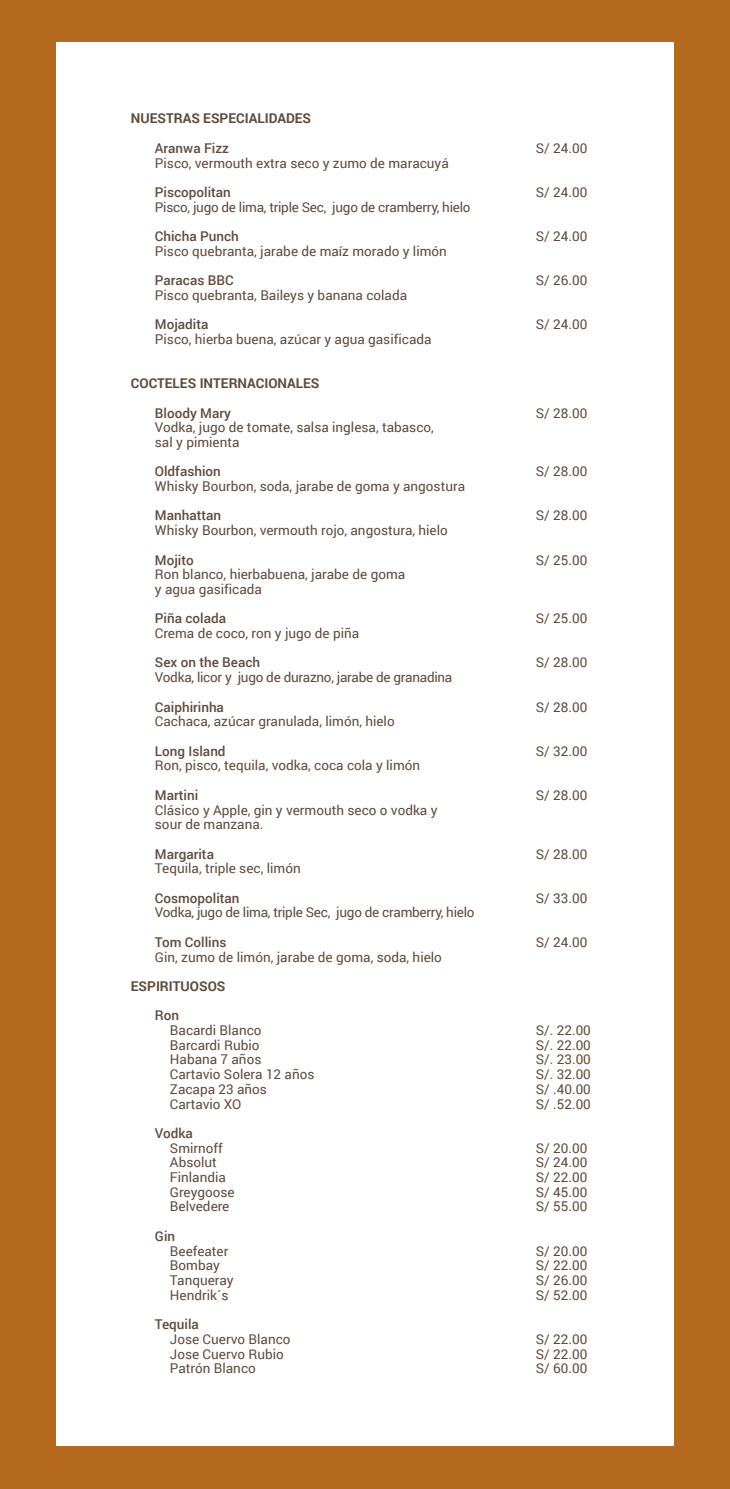
<style>
.page{position:relative;width:730px;height:1489px;background:#fff}
.page>*{position:absolute;margin:0;border:0;box-sizing:border-box;transform-origin:0 0}
.t1{font:13.5px/14.7px "Roboto";color:#5f4a3b}
.t2{font:500 13.5px "Roboto";color:#5f4a3b}
.t3{font:13.5px "Roboto";letter-spacing:-.02em;color:#5f4a3b}
.t4{font:700 13.5px "Roboto";color:#5f4a3b}
</style>
<div class="page">
<div style="left:0;top:0;width:729px;height:1489px;background:#b56a1f"></div>
<div style="left:56px;top:42px;width:617px;height:1403px;background:#fff"></div>
<p class="t4" style="left:131px;top:109px;width:182px">NUESTRAS ESPECIALIDADES</p>
<p class="t2" style="left:155px;top:139px;width:76px">Aranwa Fizz</p>
<p class="t1" style="left:535px;top:140px;width:53px">S/ 24.00</p>
<p class="t1" style="left:155px;top:155px;width:295px">Pisco, vermouth extra seco y zumo de maracuyá</p>
<p class="t2" style="left:155px;top:183px;width:77px">Piscopolitan</p>
<p class="t1" style="left:535px;top:184px;width:53px">S/ 24.00</p>
<p class="t3" style="left:155px;top:197px;width:317px">Pisco, jugo de lima, triple Sec, jugo de cramberry, hielo</p>
<p class="t2" style="left:155px;top:227px;width:85px">Chicha Punch</p>
<p class="t1" style="left:535px;top:228px;width:53px">S/ 24.00</p>
<p class="t1" style="left:155px;top:243px;width:293px">Pisco quebranta, jarabe de maíz morado y limón</p>
<p class="t2" style="left:155px;top:271px;width:80px">Paracas BBC</p>
<p class="t1" style="left:535px;top:273px;width:53px">S/ 26.00</p>
<p class="t1" style="left:155px;top:287px;width:253px">Pisco quebranta, Baileys y banana colada</p>
<p class="t2" style="left:155px;top:315px;width:55px">Mojadita</p>
<p class="t1" style="left:535px;top:317px;width:53px">S/ 24.00</p>
<p class="t1" style="left:155px;top:331px;width:278px">Pisco, hierba buena, azúcar y agua gasificada</p>
<p class="t4" style="left:131px;top:374px;width:190px">COCTELES INTERNACIONALES</p>
<p class="t2" style="left:155px;top:403px;width:78px">Bloody Mary</p>
<p class="t1" style="left:535px;top:405px;width:53px">S/ 28.00</p>
<p class="t1" style="left:155px;top:420px;width:280px">Vodka, jugo de tomate, salsa inglesa, tabasco, sal y pimienta</p>
<p class="t2" style="left:155px;top:462px;width:67px">Oldfashion</p>
<p class="t1" style="left:535px;top:464px;width:53px">S/ 28.00</p>
<p class="t1" style="left:155px;top:478px;width:311px">Whisky Bourbon, soda, jarabe de goma y angostura</p>
<p class="t2" style="left:155px;top:506px;width:68px">Manhattan</p>
<p class="t1" style="left:535px;top:508px;width:53px">S/ 28.00</p>
<p class="t1" style="left:155px;top:522px;width:294px">Whisky Bourbon, vermouth rojo, angostura, hielo</p>
<p class="t2" style="left:155px;top:550px;width:40px">Mojito</p>
<p class="t1" style="left:535px;top:552px;width:53px">S/ 25.00</p>
<p class="t1" style="left:155px;top:567px;width:252px">Ron blanco, hierbabuena, jarabe de goma y agua gasificada</p>
<p class="t2" style="left:155px;top:609px;width:73px">Piña colada</p>
<p class="t1" style="left:535px;top:611px;width:53px">S/ 25.00</p>
<p class="t1" style="left:155px;top:625px;width:206px">Crema de coco, ron y jugo de piña</p>
<p class="t2" style="left:155px;top:653px;width:107px">Sex on the Beach</p>
<p class="t1" style="left:535px;top:655px;width:53px">S/ 28.00</p>
<p class="t3" style="left:155px;top:668px;width:299px">Vodka, licor y jugo de durazno, jarabe de granadina</p>
<p class="t2" style="left:155px;top:697px;width:71px">Caiphirinha</p>
<p class="t1" style="left:535px;top:699px;width:53px">S/ 28.00</p>
<p class="t1" style="left:155px;top:714px;width:241px">Cachaca, azúcar granulada, limón, hielo</p>
<p class="t2" style="left:155px;top:741px;width:72px">Long Island</p>
<p class="t1" style="left:535px;top:743px;width:53px">S/ 32.00</p>
<p class="t1" style="left:155px;top:758px;width:266px">Ron, pisco, tequila, vodka, coca cola y limón</p>
<p class="t2" style="left:155px;top:785px;width:45px">Martini</p>
<p class="t1" style="left:535px;top:787px;width:53px">S/ 28.00</p>
<p class="t1" style="left:155px;top:802px;width:284px">Clásico y Apple, gin y vermouth seco o vodka y sour de manzana.</p>
<p class="t2" style="left:155px;top:844px;width:61px">Margarita</p>
<p class="t1" style="left:535px;top:846px;width:53px">S/ 28.00</p>
<p class="t1" style="left:155px;top:861px;width:147px">Tequila, triple sec, limón</p>
<p class="t2" style="left:155px;top:888px;width:86px">Cosmopolitan</p>
<p class="t1" style="left:535px;top:890px;width:53px">S/ 33.00</p>
<p class="t3" style="left:155px;top:903px;width:321px">Vodka, jugo de lima, triple Sec, jugo de cramberry, hielo</p>
<p class="t2" style="left:155px;top:932px;width:73px">Tom Collins</p>
<p class="t1" style="left:535px;top:934px;width:53px">S/ 24.00</p>
<p class="t1" style="left:155px;top:949px;width:288px">Gin, zumo de limón, jarabe de goma, soda, hielo</p>
<p class="t4" style="left:131px;top:977px;width:96px">ESPIRITUOSOS</p>
<p class="t2" style="left:155px;top:1006px;width:26px">Ron</p>
<p class="t1" style="left:170px;top:1022px;width:93px">Bacardi Blanco</p>
<p class="t1" style="left:535px;top:1022px;width:57px">S/. 22.00</p>
<p class="t1" style="left:170px;top:1037px;width:91px">Barcardi Rubio</p>
<p class="t1" style="left:535px;top:1037px;width:57px">S/. 22.00</p>
<p class="t1" style="left:170px;top:1052px;width:93px">Habana 7 años</p>
<p class="t1" style="left:535px;top:1052px;width:57px">S/. 23.00</p>
<p class="t1" style="left:170px;top:1066px;width:146px">Cartavio Solera 12 años</p>
<p class="t1" style="left:535px;top:1066px;width:57px">S/. 32.00</p>
<p class="t1" style="left:170px;top:1081px;width:98px">Zacapa 23 años</p>
<p class="t1" style="left:535px;top:1081px;width:57px">S/ .40.00</p>
<p class="t1" style="left:170px;top:1096px;width:73px">Cartavio XO</p>
<p class="t1" style="left:535px;top:1096px;width:57px">S/ .52.00</p>
<p class="t2" style="left:155px;top:1124px;width:39px">Vodka</p>
<p class="t1" style="left:170px;top:1140px;width:54px">Smirnoff</p>
<p class="t1" style="left:535px;top:1140px;width:53px">S/ 20.00</p>
<p class="t1" style="left:170px;top:1155px;width:48px">Absolut</p>
<p class="t1" style="left:535px;top:1155px;width:53px">S/ 24.00</p>
<p class="t1" style="left:170px;top:1169px;width:57px">Finlandia</p>
<p class="t1" style="left:535px;top:1169px;width:53px">S/ 22.00</p>
<p class="t1" style="left:170px;top:1184px;width:66px">Greygoose</p>
<p class="t1" style="left:535px;top:1184px;width:53px">S/ 45.00</p>
<p class="t1" style="left:170px;top:1199px;width:61px">Belvedere</p>
<p class="t1" style="left:535px;top:1199px;width:53px">S/ 55.00</p>
<p class="t2" style="left:155px;top:1226px;width:22px">Gin</p>
<p class="t1" style="left:170px;top:1243px;width:60px">Beefeater</p>
<p class="t1" style="left:535px;top:1243px;width:53px">S/ 20.00</p>
<p class="t1" style="left:170px;top:1258px;width:51px">Bombay</p>
<p class="t1" style="left:535px;top:1258px;width:53px">S/ 22.00</p>
<p class="t1" style="left:170px;top:1272px;width:65px">Tanqueray</p>
<p class="t1" style="left:535px;top:1272px;width:53px">S/ 26.00</p>
<p class="t1" style="left:170px;top:1287px;width:60px">Hendrik´s</p>
<p class="t1" style="left:535px;top:1287px;width:53px">S/ 52.00</p>
<p class="t2" style="left:155px;top:1315px;width:45px">Tequila</p>
<p class="t1" style="left:170px;top:1331px;width:122px">Jose Cuervo Blanco</p>
<p class="t1" style="left:535px;top:1331px;width:53px">S/ 22.00</p>
<p class="t1" style="left:170px;top:1346px;width:115px">Jose Cuervo Rubio</p>
<p class="t1" style="left:535px;top:1346px;width:53px">S/ 22.00</p>
<p class="t1" style="left:170px;top:1360px;width:87px">Patrón Blanco</p>
<p class="t1" style="left:535px;top:1360px;width:53px">S/ 60.00</p>
</div>
